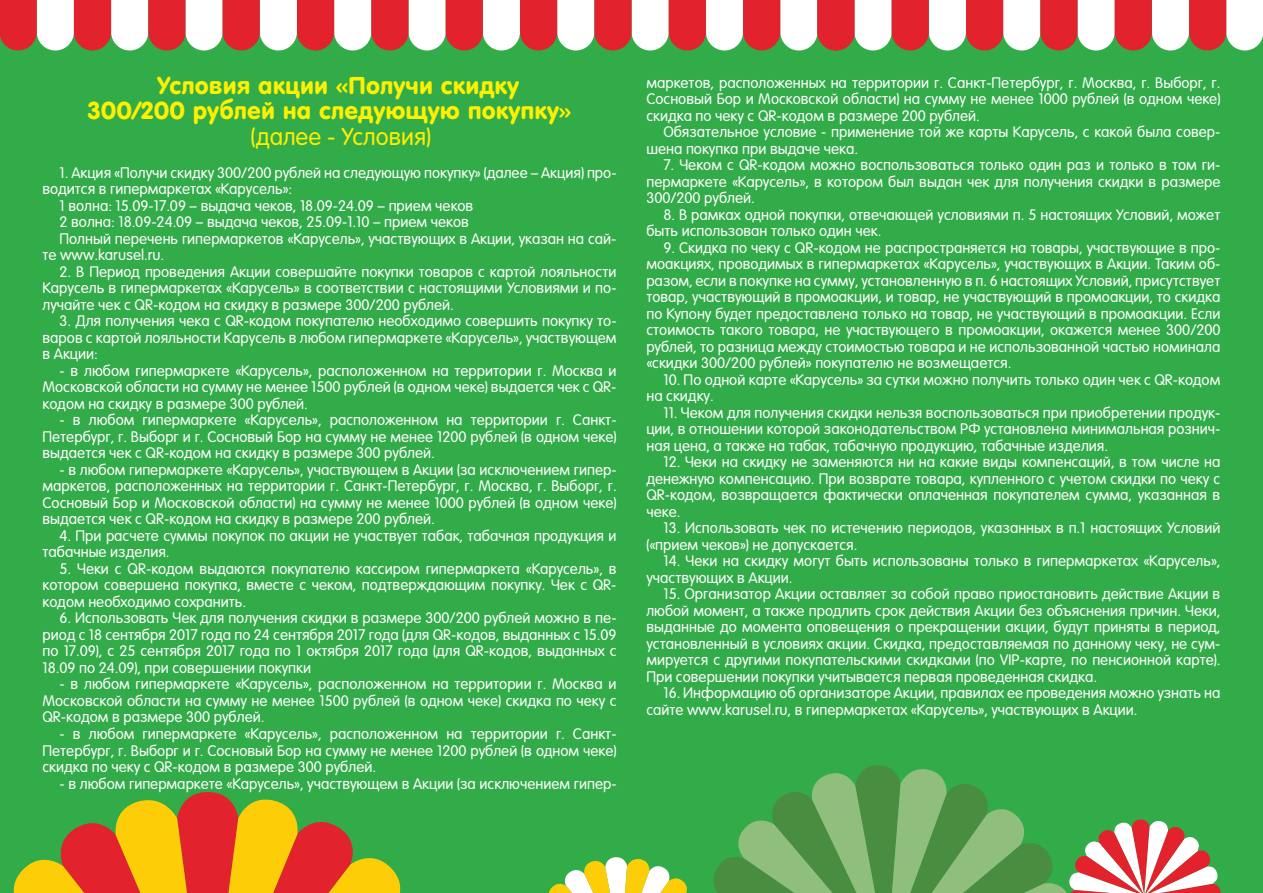
<style>
.page{position:relative;width:1263px;height:893px;background:#32ab49}
.page>*{position:absolute;margin:0;border:0;box-sizing:border-box;transform-origin:0 0}
.t1{font:24px/25.5px "Sans Rounded";color:#fcf003}
.t2{font:300 24px "Sans Rounded";color:#fcf003}
.t3{font:300 15px/16.5px "Sans Rounded";color:#fff;text-align:justify}
</style>
<div class="page">
<svg style="left:0;top:0;width:1263px;height:51px;background:#df928e"></svg>
<svg style="left:13px;top:794px;width:388px;height:99px"></svg>
<svg style="left:549px;top:857px;width:138px;height:36px"></svg>
<svg style="left:713px;top:765px;width:354px;height:128px"></svg>
<svg style="left:1069px;top:819px;width:152px;height:74px"></svg>
<h1 class="t1" style="left:88px;top:73px;width:485px;text-indent:69px">Условия акции «Получи скидку<br>300/200 рублей на следующую покупку»</h1>
<h1 class="t2" style="left:251px;top:121px;width:182px">(далее - Условия)</h1>
<p class="t3" style="left:60px;top:164px;width:559px">1. Акция «Получи скидку 300/200 рублей на следующую покупку» (далее – Акция) про-</p>
<p class="t3" style="left:43px;top:181px;width:251px">водится в гипермаркетах «Карусель»:</p>
<p class="t3" style="left:60px;top:197px;width:415px">1 волна: 15.09-17.09 – выдача чеков, 18.09-24.09 – прием чеков</p>
<p class="t3" style="left:60px;top:214px;width:411px">2 волна: 18.09-24.09 – выдача чеков, 25.09-1.10 – прием чеков</p>
<p class="t3" style="left:60px;top:230px;width:558px">Полный перечень гипермаркетов «Карусель», участвующих в Акции, указан на сай-</p>
<p class="t3" style="left:43px;top:247px;width:123px">те www.karusel.ru.</p>
<p class="t3" style="left:43px;top:263px;width:576px;text-indent:17px">2. В Период проведения Акции совершайте покупки товаров с картой лояльности Карусель в гипермаркетах «Карусель» в соответствии с настоящими Условиями и по&shy;лучайте чек с QR-кодом на скидку в размере 300/200 рублей.</p>
<p class="t3" style="left:43px;top:313px;width:576px;text-indent:17px">3. Для получения чека с QR-кодом покупателю необходимо совершить покупку то&shy;варов с картой лояльности Карусель в любом гипермаркете «Карусель», участвующем в Акции:</p>
<p class="t3" style="left:43px;top:362px;width:575px;text-indent:17px">- в любом гипермаркете «Карусель», расположенном на территории г. Москва и Московской области на сумму не менее 1500 рублей (в одном чеке) выдается чек с QR&shy;кодом на скидку в размере 300 рублей.</p>
<p class="t3" style="left:43px;top:412px;width:576px;text-indent:17px">- в любом гипермаркете «Карусель», расположенном на территории г. Санкт-Петербург, г. Выборг и г. Сосновый Бор на сумму не менее 1200 рублей (в одном чеке) выдается чек с QR-кодом на скидку в размере 300 рублей.</p>
<p class="t3" style="left:43px;top:461px;width:576px;text-indent:17px">- в любом гипермаркете «Карусель», участвующем в Акции (за исключением гипер&shy;маркетов, расположенных на территории г. Санкт-Петербург, г. Москва, г. Выборг, г.<br>Сосновый Бор и Московской области) на сумму не менее 1000 рублей (в одном чеке) выдается чек с QR-кодом на скидку в размере 200 рублей.</p>
<p class="t3" style="left:43px;top:527px;width:575px;text-indent:17px">4. При расчете суммы покупок по акции не участвует табак, табачная продукция и табачные изделия.</p>
<p class="t3" style="left:43px;top:560px;width:575px;text-indent:17px">5. Чеки с QR-кодом выдаются покупателю кассиром гипермаркета «Карусель», в котором совершена покупка, вместе с чеком, подтверждающим покупку. Чек с QR&shy;кодом необходимо сохранить.</p>
<p class="t3" style="left:43px;top:610px;width:576px;text-indent:17px">6. Использовать Чек для получения скидки в размере 300/200 рублей можно в пе&shy;риод с 18 сентября 2017 года по 24 сентября 2017 года (для QR-кодов, выданных с 15.09 по 17.09), с 25 сентября 2017 года по 1 октября 2017 года (для QR-кодов, выданных с 18.09 по 24.09), при совершении покупки</p>
<p class="t3" style="left:43px;top:676px;width:576px;text-indent:17px">- в любом гипермаркете «Карусель», расположенном на территории г. Москва и Московской области на сумму не менее 1500 рублей (в одном чеке) скидка по чеку с QR-кодом в размере 300 рублей.</p>
<p class="t3" style="left:43px;top:725px;width:576px;text-indent:17px">- в любом гипермаркете «Карусель», расположенном на территории г. Санкт-Петербург, г. Выборг и г. Сосновый Бор на сумму не менее 1200 рублей (в одном чеке) скидка по чеку с QR-кодом в размере 300 рублей.</p>
<p class="t3" style="left:60px;top:775px;width:559px">- в любом гипермаркете «Карусель», участвующем в Акции (за исключением гипер-</p>
<p class="t3" style="left:646px;top:74px;width:576px">маркетов, расположенных на территории г. Санкт-Петербург, г. Москва, г. Выборг, г.<br>Сосновый Бор и Московской области) на сумму не менее 1000 рублей (в одном чеке) скидка по чеку с QR-кодом в размере 200 рублей.</p>
<p class="t3" style="left:646px;top:123px;width:576px;text-indent:17px">Обязательное условие - применение той же карты Карусель, с какой была совер&shy;шена покупка при выдаче чека.</p>
<p class="t3" style="left:646px;top:156px;width:576px;text-indent:17px">7. Чеком с QR-кодом можно воспользоваться только один раз и только в том ги&shy;пермаркете «Карусель», в котором был выдан чек для получения скидки в размере 300/200 рублей.</p>
<p class="t3" style="left:646px;top:206px;width:575px;text-indent:17px">8. В рамках одной покупки, отвечающей условиями п. 5 настоящих Условий, может быть использован только один чек.</p>
<p class="t3" style="left:646px;top:239px;width:576px;text-indent:17px">9. Скидка по чеку с QR-кодом не распространяется на товары, участвующие в про&shy;моакциях, проводимых в гипермаркетах «Карусель», участвующих в Акции. Таким об&shy;разом, если в покупке на сумму, установленную в п. 6 настоящих Условий, присутствует товар, участвующий в промоакции, и товар, не участвующий в промоакции, то скидка по Купону будет предоставлена только на товар, не участвующий в промоакции. Если стоимость такого товара, не участвующего в промоакции, окажется менее 300/200 рублей, то разница между стоимостью товара и не использованной частью номинала «скидки 300/200 рублей» покупателю не возмещается.</p>
<p class="t3" style="left:646px;top:371px;width:575px;text-indent:17px">10. По одной карте «Карусель» за сутки можно получить только один чек с QR-кодом на скидку.</p>
<p class="t3" style="left:646px;top:404px;width:576px;text-indent:17px">11. Чеком для получения скидки нельзя воспользоваться при приобретении продук&shy;ции, в отношении которой законодательством РФ установлена минимальная рознич&shy;ная цена, а также на табак, табачную продукцию, табачные изделия.</p>
<p class="t3" style="left:646px;top:453px;width:576px;text-indent:17px">12. Чеки на скидку не заменяются ни на какие виды компенсаций, в том числе на денежную компенсацию. При возврате товара, купленного с учетом скидки по чеку с QR-кодом, возвращается фактически оплаченная покупателем сумма, указанная в чеке.</p>
<p class="t3" style="left:646px;top:519px;width:576px;text-indent:17px">13. Использовать чек по истечению периодов, указанных в п.1 настоящих Условий («прием чеков») не допускается.</p>
<p class="t3" style="left:646px;top:552px;width:575px;text-indent:17px">14. Чеки на скидку могут быть использованы только в гипермаркетах «Карусель», участвующих в Акции.</p>
<p class="t3" style="left:646px;top:585px;width:576px;text-indent:17px">15. Организатор Акции оставляет за собой право приостановить действие Акции в любой момент, а также продлить срок действия Акции без объяснения причин. Чеки, выданные до момента оповещения о прекращении акции, будут приняты в период, установленный в условиях акции. Скидка, предоставляемая по данному чеку, не сум&shy;мируется с другими покупательскими скидками (по VIP-карте, по пенсионной карте).<br>При совершении покупки учитывается первая проведенная скидка.</p>
<p class="t3" style="left:646px;top:684px;width:576px;text-indent:17px">16. Информацию об организаторе Акции, правилах ее проведения можно узнать на сайте www.karusel.ru, в гипермаркетах «Карусель», участвующих в Акции.</p>
</div>
